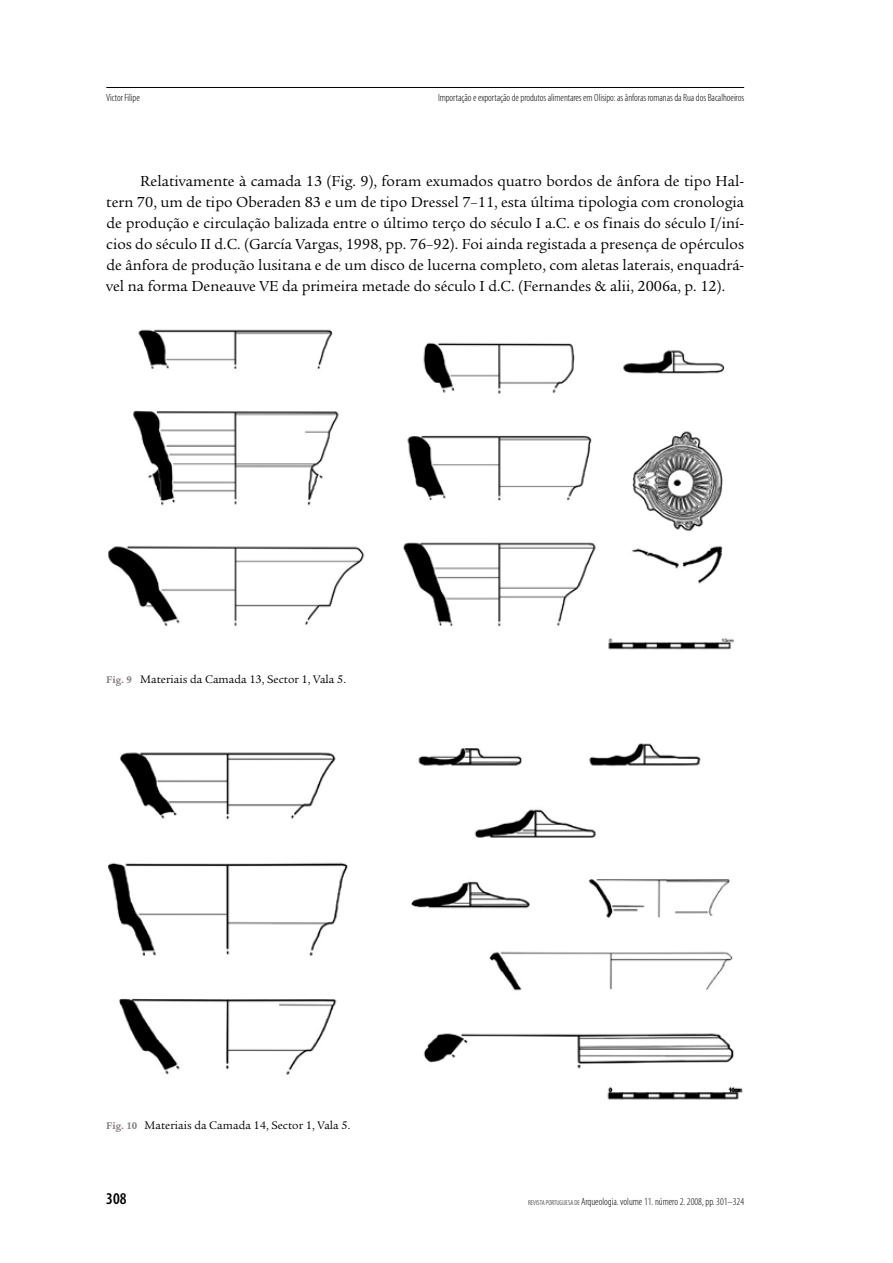
<style>
.page{position:relative;width:893px;height:1263px;background:#fff}
.page>*{position:absolute;margin:0;border:0;box-sizing:border-box;transform-origin:0 0}
.t1{font:600 condensed 16.5px "Myriad Pro";color:#000}
.t2{font:15.75px/21px "Legacy Serif";color:#000;text-align:justify}
.t3{font:12px "Legacy Serif";color:#000}
.t4{font:300 condensed 10.5px "Myriad Pro";letter-spacing:-.005em;color:#000}
.s1{font-weight:700;font-size:10.5px;color:#857a81}
.s2{font-size:7.2px}
</style>
<div class="page">
<hr style="left:106px;top:87px;width:638px;height:1px;background:#000">
<img style="left:108px;top:329px;width:627px;height:321px">
<img style="left:107px;top:743px;width:636px;height:357px">
<p class="t4" style="left:106px;top:92px;width:35px">Victor Filipe</p>
<p class="t4" style="left:438px;top:92px;width:308px">Importação e exportação de produtos alimentares em Olisipo: as ânforas romanas da Rua dos Bacalhoeiros</p>
<p class="t2" style="left:106px;top:171px;width:639px;text-indent:34px">Relativamente à camada 13 (Fig. 9), foram exumados quatro bordos de ânfora de tipo Hal&shy;tern 70, um de tipo Oberaden 83 e um de tipo Dressel 7–11, esta última tipologia com cronologia de produção e circulação balizada entre o último terço do século I a.C. e os finais do século I/iní&shy;cios do século II d.C. (García Vargas, 1998, pp. 76–92). Foi ainda registada a presença de opérculos de ânfora de produção lusitana e de um disco de lucerna completo, com aletas laterais, enquadrá&shy;vel na forma Deneauve VE da primeira metade do século I d.C. (Fernandes &amp; alii, 2006a, p. 12).</p>
<p class="t3" style="left:106px;top:673px;width:241px"><span class="s1">Fig. 9</span> Materiais da Camada 13, Sector 1, Vala 5.</p>
<p class="t3" style="left:106px;top:1118px;width:246px"><span class="s1">Fig. 10</span> Materiais da Camada 14, Sector 1, Vala 5.</p>
<p class="t1" style="left:106px;top:1188px;width:22px">308</p>
<p class="t4" style="left:528px;top:1195px;width:218px"><span class="s2">REVISTA PORTUGUESA DE</span> Arqueologia. volume 11. número 2. 2008, pp. 301–324</p>
</div>
